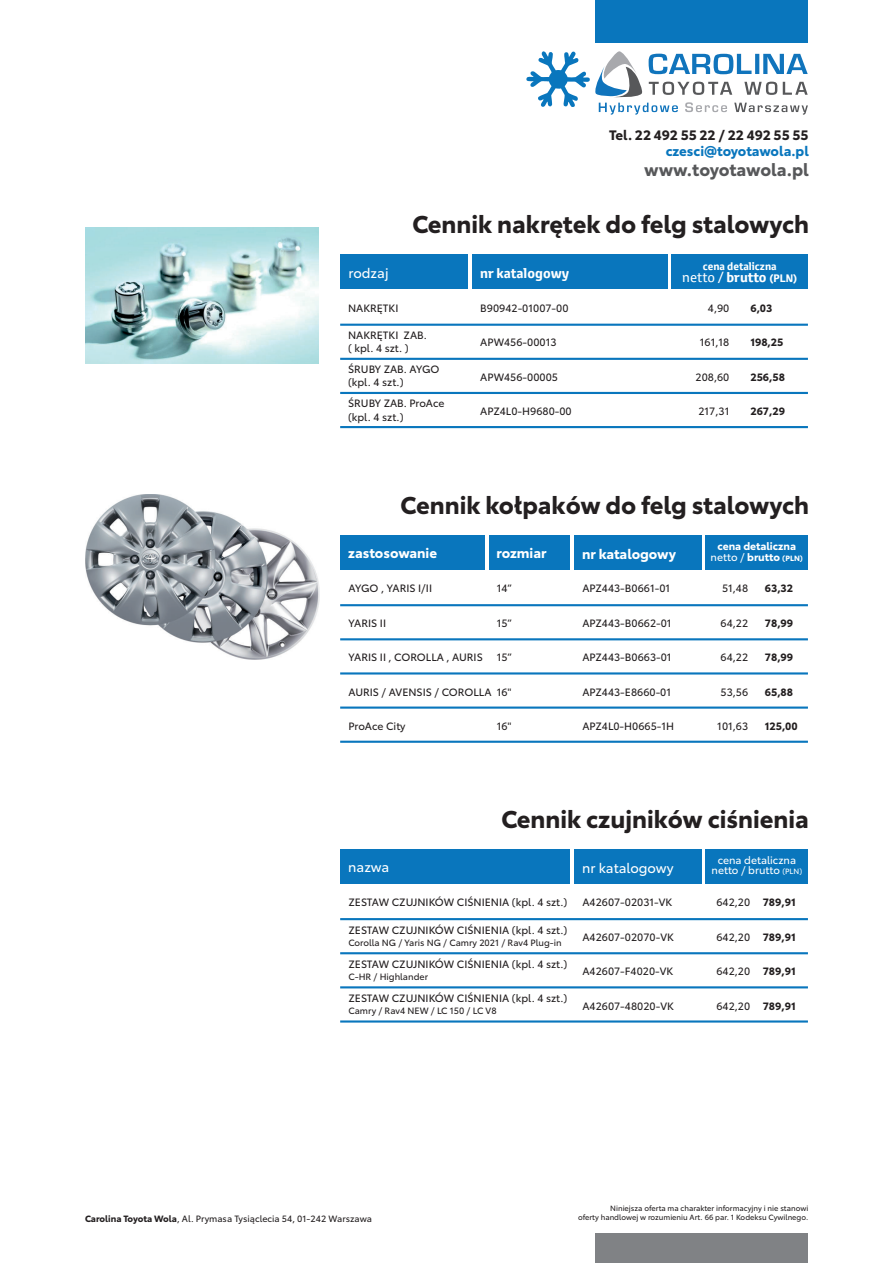
<style>
.page{position:relative;width:893px;height:1263px;background:#fff}
.page>*{position:absolute;margin:0;border:0;box-sizing:border-box;transform-origin:0 0}
.t1{font:700 24px "Toyota Type";color:#231f20}
.t2{font:700 17.25px "Toyota Type";letter-spacing:-.01em;color:#57585a}
.t3{font:700 13.5px "Toyota Type";color:#fff}
.t4{font:13.5px "Toyota Type";color:#fff}
.t5{font:700 13.5px "Toyota Type";color:#231f20}
.t6{font:700 13.5px "Toyota Type";letter-spacing:-.01em;color:#0976bd}
.t7{font:13.5px "Toyota Text";color:#fff}
.t8{font:700 13.5px "Toyota Text";color:#fff}
.t9{font:10.5px/13.5px "Toyota Type";color:#231f20}
.t10{font:700 10.5px "Toyota Type";color:#231f20}
.t11{font:10.5px/10.5px "Toyota Type";color:#fff;text-align:center}
.t12{font:700 10.5px/10.5px "Toyota Type";color:#fff;text-align:center}
.t13{font:700 10.5px "Toyota Text";color:#fff}
.t14{font:9px "Toyota Type";color:#231f20}
.t15{font:7.5px/9px "Toyota Type";color:#231f20;text-align:right}
.s1{font-weight:700}
.s2{font-weight:700;font-size:10.5px}
.s3{font-weight:400}
.s4{font-size:7.5px}
</style>
<div class="page">
<img style="left:85px;top:227px;width:234px;height:136px">
<div style="left:340px;top:255px;width:128px;height:34px;background:#0976bd"></div>
<div style="left:672px;top:255px;width:136px;height:34px;background:#0976bd"></div>
<div style="left:472px;top:255px;width:196px;height:34px;background:#0976bd"></div>
<div style="left:340px;top:849px;width:230px;height:34px;background:#0976bd"></div>
<div style="left:706px;top:849px;width:102px;height:34px;background:#0976bd"></div>
<div style="left:574px;top:849px;width:128px;height:34px;background:#0976bd"></div>
<hr style="left:340px;top:324px;width:468px;height:2px;background:#0976bd">
<hr style="left:340px;top:358px;width:468px;height:2px;background:#0976bd">
<hr style="left:340px;top:918px;width:468px;height:2px;background:#0976bd">
<hr style="left:340px;top:952px;width:468px;height:2px;background:#0976bd">
<hr style="left:340px;top:986px;width:468px;height:2px;background:#0976bd">
<hr style="left:340px;top:1020px;width:468px;height:2px;background:#0976bd">
<div style="left:595px;top:1233px;width:213px;height:30px;background:#808285"></div>
<hr style="left:340px;top:392px;width:468px;height:2px;background:#0976bd">
<hr style="left:340px;top:426px;width:468px;height:2px;background:#0976bd">
<div style="left:595px;top:0;width:213px;height:43px;background:#0976bd"></div>
<svg style="left:526px;top:51px;width:282px;height:64px"></svg>
<div style="left:489px;top:535px;width:81px;height:34px;background:#0976bd"></div>
<div style="left:340px;top:535px;width:145px;height:34px;background:#0976bd"></div>
<div style="left:706px;top:535px;width:102px;height:34px;background:#0976bd"></div>
<div style="left:574px;top:535px;width:128px;height:34px;background:#0976bd"></div>
<img style="left:85px;top:495px;width:234px;height:164px">
<hr style="left:340px;top:604px;width:468px;height:2px;background:#0976bd">
<hr style="left:340px;top:638px;width:468px;height:2px;background:#0976bd">
<hr style="left:340px;top:672px;width:468px;height:2px;background:#0976bd">
<hr style="left:340px;top:706px;width:468px;height:3px;background:#0976bd">
<hr style="left:340px;top:741px;width:468px;height:2px;background:#0976bd">
<p class="t5" style="left:609px;top:130px;width:201px">Tel. 22 492 55 22 / 22 492 55 55</p>
<h2 class="t2" style="left:644px;top:163px;width:166px">www.toyotawola.pl</h2>
<p class="t6" style="left:666px;top:146px;width:145px">czesci@toyotawola.pl</p>
<h1 class="t1" style="left:412px;top:215px;width:398px">Cennik nakrętek do felg stalowych</h1>
<p class="t4" style="left:349px;top:268px;width:42px">rodzaj</p>
<p class="t9" style="left:348px;top:302px;width:52px">NAKRĘTKI</p>
<p class="t9" style="left:348px;top:329px;width:80px">NAKRĘTKI ZAB. ( kpl. 4 szt. )</p>
<p class="t9" style="left:348px;top:363px;width:93px">ŚRUBY ZAB. AYGO (kpl. 4 szt.)</p>
<p class="t9" style="left:348px;top:398px;width:98px">ŚRUBY ZAB. ProAce (kpl. 4 szt.)</p>
<p class="t8" style="left:480px;top:268px;width:91px">nr katalogowy</p>
<p class="t9" style="left:480px;top:302px;width:90px">B90942-01007-00</p>
<p class="t9" style="left:480px;top:337px;width:78px">APW456-00013</p>
<p class="t9" style="left:480px;top:371px;width:79px">APW456-00005</p>
<p class="t9" style="left:480px;top:406px;width:93px">APZ4L0-H9680-00</p>
<p class="t13" style="left:703px;top:262px;width:75px">cena detaliczna</p>
<p class="t7" style="left:682px;top:272px;width:116px">netto / <span class="s1">brutto</span> <span class="s2">(PLN)</span></p>
<p class="t9" style="left:708px;top:302px;width:23px">4,90</p>
<p class="t9" style="left:700px;top:337px;width:31px">161,18</p>
<p class="t9" style="left:696px;top:371px;width:35px">208,60</p>
<p class="t9" style="left:698px;top:406px;width:32px">217,31</p>
<p class="t10" style="left:750px;top:304px;width:24px">6,03</p>
<p class="t10" style="left:750px;top:338px;width:35px">198,25</p>
<p class="t10" style="left:750px;top:373px;width:36px">256,58</p>
<p class="t10" style="left:750px;top:407px;width:36px">267,29</p>
<h1 class="t1" style="left:401px;top:496px;width:410px">Cennik kołpaków do felg stalowych</h1>
<p class="t3" style="left:348px;top:548px;width:90px">zastosowanie</p>
<p class="t3" style="left:496px;top:548px;width:52px">rozmiar</p>
<p class="t9" style="left:349px;top:583px;width:85px">AYGO , YARIS I/II</p>
<p class="t9" style="left:349px;top:617px;width:39px">YARIS II</p>
<p class="t9" style="left:349px;top:652px;width:136px">YARIS II , COROLLA , AURIS</p>
<p class="t9" style="left:349px;top:686px;width:144px">AURIS / AVENSIS / COROLLA</p>
<p class="t9" style="left:349px;top:721px;width:59px">ProAce City</p>
<p class="t9" style="left:497px;top:583px;width:17px">14”</p>
<p class="t9" style="left:497px;top:617px;width:17px">15”</p>
<p class="t9" style="left:497px;top:652px;width:17px">15”</p>
<p class="t9" style="left:497px;top:686px;width:16px">16"</p>
<p class="t9" style="left:497px;top:721px;width:16px">16"</p>
<p class="t3" style="left:582px;top:548px;width:95px">nr katalogowy</p>
<p class="t9" style="left:582px;top:583px;width:89px">APZ443-B0661-01</p>
<p class="t9" style="left:582px;top:617px;width:91px">APZ443-B0662-01</p>
<p class="t9" style="left:582px;top:652px;width:91px">APZ443-B0663-01</p>
<p class="t9" style="left:582px;top:686px;width:90px">APZ443-E8660-01</p>
<p class="t9" style="left:582px;top:721px;width:93px">APZ4L0-H0665-1H</p>
<p class="t12" style="left:711px;top:542px;width:94px">cena detaliczna <span class="s3">netto /</span> brutto <span class="s4">(PLN)</span></p>
<p class="t10" style="left:765px;top:584px;width:30px">63,32</p>
<p class="t10" style="left:765px;top:619px;width:30px">78,99</p>
<p class="t10" style="left:765px;top:653px;width:30px">78,99</p>
<p class="t10" style="left:765px;top:688px;width:30px">65,88</p>
<p class="t10" style="left:765px;top:722px;width:35px">125,00</p>
<p class="t9" style="left:722px;top:583px;width:28px">51,48</p>
<p class="t9" style="left:721px;top:617px;width:29px">64,22</p>
<p class="t9" style="left:721px;top:652px;width:29px">64,22</p>
<p class="t9" style="left:721px;top:686px;width:29px">53,56</p>
<p class="t9" style="left:717px;top:721px;width:32px">101,63</p>
<h1 class="t1" style="left:501px;top:810px;width:309px">Cennik czujników ciśnienia</h1>
<p class="t4" style="left:348px;top:862px;width:43px">nazwa</p>
<p class="t9" style="left:348px;top:897px;width:220px">ZESTAW CZUJNIKÓW CIŚNIENIA (kpl. 4 szt.)</p>
<p class="t9" style="left:348px;top:924px;width:220px">ZESTAW CZUJNIKÓW CIŚNIENIA (kpl. 4 szt.)</p>
<p class="t14" style="left:348px;top:939px;width:215px">Corolla NG / Yaris NG / Camry 2021 / Rav4 Plug-in</p>
<p class="t9" style="left:348px;top:958px;width:220px">ZESTAW CZUJNIKÓW CIŚNIENIA (kpl. 4 szt.)</p>
<p class="t14" style="left:348px;top:973px;width:81px">C-HR / Highlander</p>
<p class="t9" style="left:348px;top:992px;width:220px">ZESTAW CZUJNIKÓW CIŚNIENIA (kpl. 4 szt.)</p>
<p class="t14" style="left:348px;top:1007px;width:150px">Camry / Rav4 NEW / LC 150 / LC V8</p>
<p class="t4" style="left:582px;top:862px;width:93px">nr katalogowy</p>
<p class="t9" style="left:582px;top:897px;width:92px">A42607-02031-VK</p>
<p class="t9" style="left:582px;top:931px;width:93px">A42607-02070-VK</p>
<p class="t9" style="left:582px;top:966px;width:92px">A42607-F4020-VK</p>
<p class="t9" style="left:582px;top:1000px;width:93px">A42607-48020-VK</p>
<p class="t11" style="left:711px;top:856px;width:92px">cena detaliczna netto / brutto <span class="s4">(PLN)</span></p>
<p class="t9" style="left:716px;top:897px;width:35px">642,20</p>
<p class="t9" style="left:716px;top:931px;width:35px">642,20</p>
<p class="t9" style="left:716px;top:966px;width:35px">642,20</p>
<p class="t9" style="left:716px;top:1000px;width:35px">642,20</p>
<p class="t10" style="left:763px;top:898px;width:35px">789,91</p>
<p class="t10" style="left:763px;top:933px;width:35px">789,91</p>
<p class="t10" style="left:763px;top:967px;width:35px">789,91</p>
<p class="t10" style="left:763px;top:1002px;width:35px">789,91</p>
<p class="t14" style="left:85px;top:1215px;width:288px"><span class="s1">Carolina Toyota Wola</span>, Al. Prymasa Tysiąclecia 54, 01-242 Warszawa</p>
<p class="t15" style="left:578px;top:1205px;width:232px">Niniejsza oferta ma charakter informacyjny i nie stanowi<br>oferty handlowej w rozumieniu Art. 66 par. 1 Kodeksu Cywilnego.</p>
</div>
